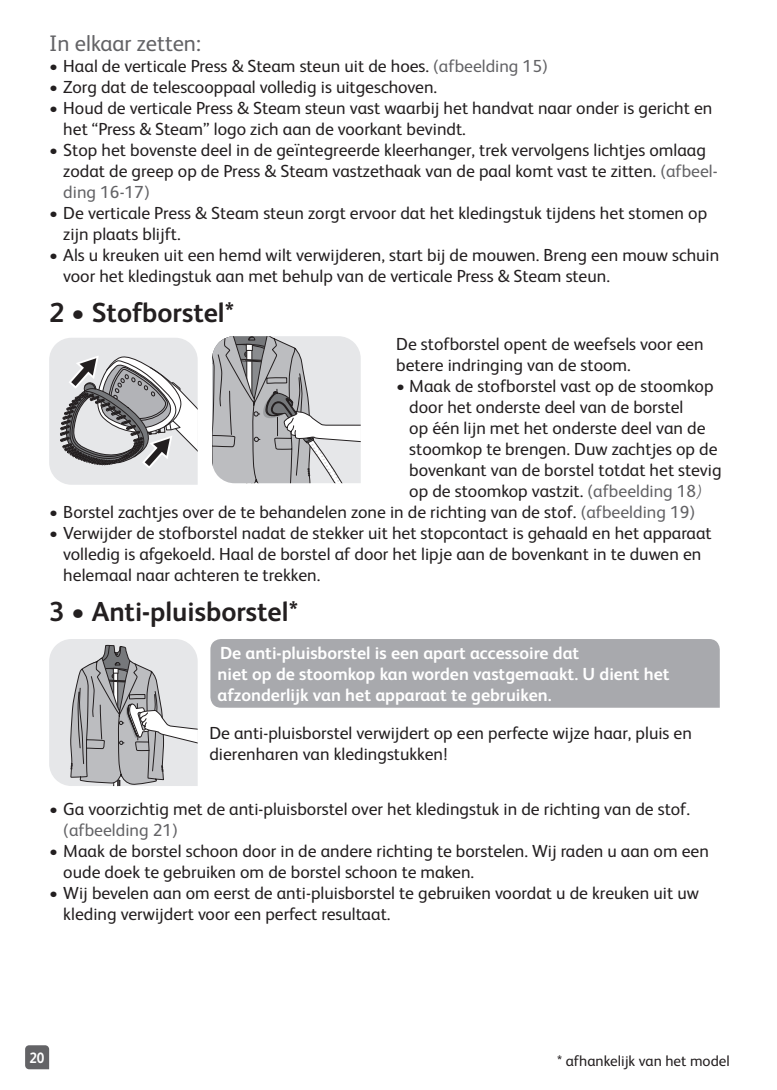
<style>
.page{position:relative;width:777px;height:1090px;background:#fff}
.page>*{position:absolute;margin:0;border:0;box-sizing:border-box;transform-origin:0 0}
.t1{font:700 27.5px "FS Albert";color:#231f20}
.t2{font:22.5px "FS Albert";color:#636366}
.t3{font:17.5px/21px "FS Albert";color:#231f20}
.t4{font:700 17.5px/21px "FS Albert";color:#fff}
.t5{font:17.5px "FS Albert";color:#636366}
.t6{font:15px "FS Albert";color:#231f20}
.t7{font:700 15px "FS Albert";color:#fff;scale:.9 1}
.s1{color:#636366}
.s2{font-weight:300;font-style:italic;color:#636366}
</style>
<div class="page">
<svg style="left:25px;top:1045px;width:24px;height:24px"></svg>
<svg style="left:49px;top:639px;width:149px;height:147px;background:#c4c5c7"></svg>
<div style="left:210px;top:639px;width:510px;height:69px;background:#a8a9ad"></div>
<svg style="left:49px;top:338px;width:149px;height:147px;background:#c2c2c4"></svg>
<svg style="left:212px;top:336px;width:149px;height:148px;background:#bfc0c2"></svg>
<p class="t2" style="left:49px;top:30px;width:153px">In elkaar zetten:</p>
<p class="t3" style="left:49px;top:55px;width:500px">• Haal de verticale Press &amp; Steam steun uit de hoes. <span class="s1">(afbeelding 15)</span></p>
<p class="t3" style="left:49px;top:76px;width:389px">• Zorg dat de telescooppaal volledig is uitgeschoven.</p>
<p class="t3" style="left:63px;top:97px;width:650px;text-indent:-14px">• Houd de verticale Press &amp; Steam steun vast waarbij het handvat naar onder is gericht en het “Press &amp; Steam” logo zich aan de voorkant bevindt.</p>
<p class="t3" style="left:63px;top:139px;width:656px;text-indent:-14px">• Stop het bovenste deel in de geïntegreerde kleerhanger, trek vervolgens lichtjes omlaag zodat de greep op de Press &amp; Steam vastzethaak van de paal komt vast te zitten. <span class="s1">(afbeel&shy;ding 16-17)</span></p>
<p class="t3" style="left:63px;top:202px;width:645px;text-indent:-14px">• De verticale Press &amp; Steam steun zorgt ervoor dat het kledingstuk tijdens het stomen op zijn plaats blijft.</p>
<p class="t3" style="left:63px;top:244px;width:657px;text-indent:-14px">• Als u kreuken uit een hemd wilt verwijderen, start bij de mouwen. Breng een mouw schuin voor het kledingstuk aan met behulp van de verticale Press &amp; Steam steun.</p>
<h1 class="t1" style="left:49px;top:297px;width:187px">2 • Stofborstel*</h1>
<p class="t3" style="left:396px;top:334px;width:309px">De stofborstel opent de weefsels voor een betere indringing van de stoom.</p>
<p class="t3" style="left:409px;top:376px;width:314px;text-indent:-13px">• Maak de stofborstel vast op de stoomkop door het onderste deel van de borstel<br>op één lijn met het onderste deel van de stoomkop te brengen. Duw zachtjes op de bovenkant van de borstel totdat het stevig op de stoomkop vastzit. <span class="s1">(afbeelding 18</span><span class="s2">)</span></p>
<p class="t3" style="left:49px;top:502px;width:647px">• Borstel zachtjes over de te behandelen zone in de richting van de stof. <span class="s1">(afbeelding 19)</span></p>
<p class="t3" style="left:63px;top:523px;width:650px;text-indent:-14px">• Verwijder de stofborstel nadat de stekker uit het stopcontact is gehaald en het apparaat volledig is afgekoeld. Haal de borstel af door het lipje aan de bovenkant in te duwen en helemaal naar achteren te trekken.</p>
<h1 class="t1" style="left:49px;top:596px;width:251px">3 • Anti-pluisborstel*</h1>
<p class="t4" style="left:217px;top:642px;width:453px">De anti-pluisborstel is een apart accessoire dat<br>niet op de stoomkop kan worden vastgemaakt. U dient het afzonderlijk van het apparaat te gebruiken.</p>
<p class="t3" style="left:209px;top:723px;width:484px">De anti-pluisborstel verwijdert op een perfecte wijze haar, pluis en dierenharen van kledingstukken!</p>
<p class="t3" style="left:49px;top:798px;width:642px">• Ga voorzichtig met de anti-pluisborstel over het kledingstuk in de richting van de stof.</p>
<p class="t5" style="left:63px;top:819px;width:116px">(afbeelding 21)</p>
<p class="t3" style="left:63px;top:840px;width:647px;text-indent:-14px">• Maak de borstel schoon door in de andere richting te borstelen. Wij raden u aan om een oude doek te gebruiken om de borstel schoon te maken.</p>
<p class="t3" style="left:63px;top:882px;width:637px;text-indent:-14px">• Wij bevelen aan om eerst de anti-pluisborstel te gebruiken voordat u de kreuken uit uw kleding verwijdert voor een perfect resultaat.</p>
<p class="t7" style="left:29px;top:1049px;width:18px">20</p>
<p class="t6" style="left:557px;top:1052px;width:174px">* afhankelijk van het model</p>
</div>
